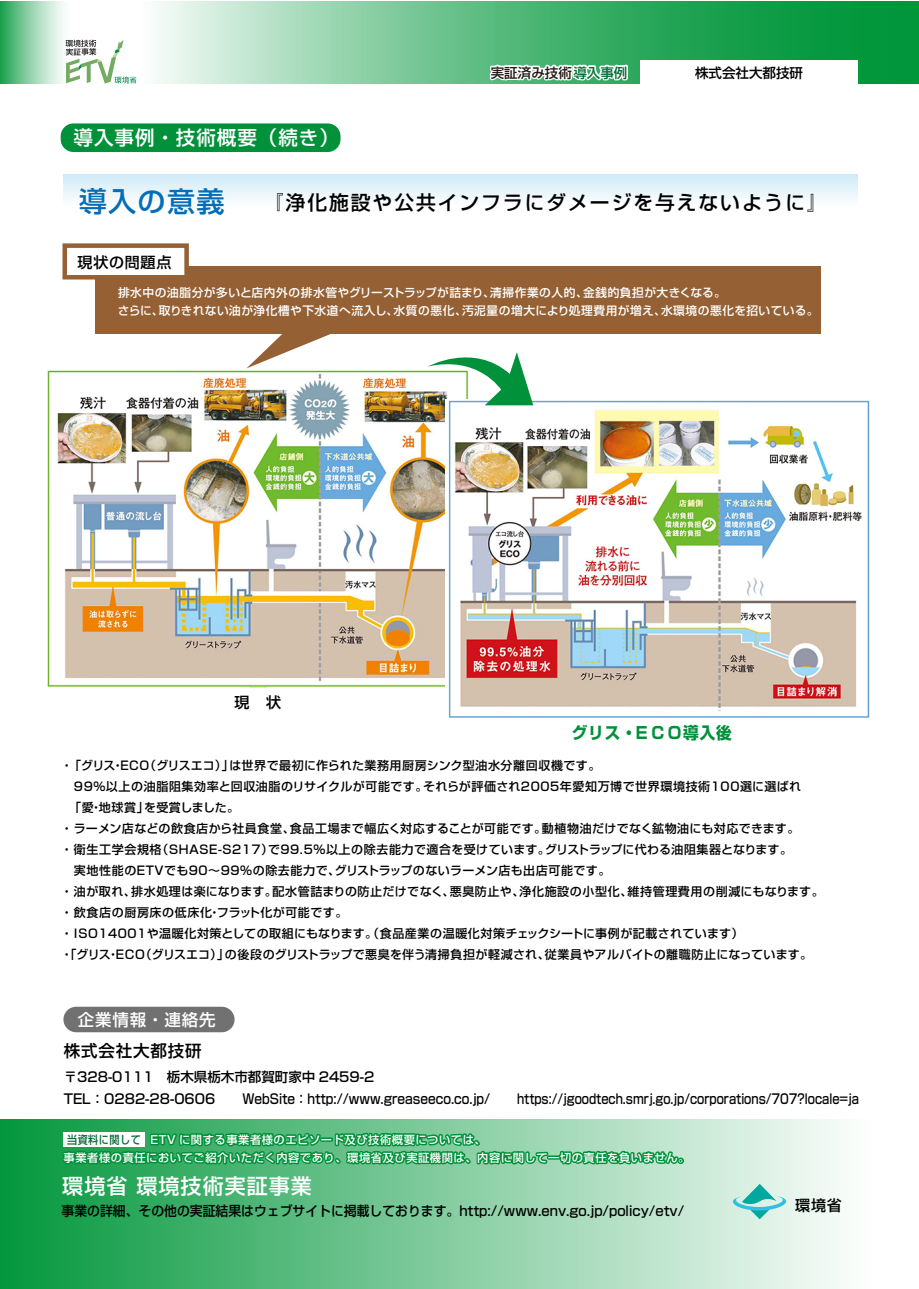
<style>
.page{position:relative;width:919px;height:1289px;background:#fff}
.page>*{position:absolute;margin:0;border:0;box-sizing:border-box;transform-origin:0 0}
.t1{font:500 28.05px "Shin Go Pro";letter-spacing:.05em;color:#036eb8}
.t2{font:500 21px "Shin Go Pro";letter-spacing:.05em;color:#fff}
.t3{font:500 19.8px "Shin Go Pro";letter-spacing:.1em;color:#000}
.t4{font:500 19.5px "Shin Go Pro";letter-spacing:.05em;color:#fff}
.t5{font:700 16.5px "Shin Go Pro";letter-spacing:.05em;color:#00913a;scale:.95 1}
.t6{font:500 16.5px "Shin Go Pro";letter-spacing:.05em;color:#fff}
.t7{font:500 16.5px "Shin Go Pro";letter-spacing:.05em;color:#000}
.t8{font:500 15px "Shin Go Pro";letter-spacing:.05em;color:#000}
.t9{font:500 13.5px/22.5px "Shin Go Pro";color:#000}
.t10{font:500 13.5px "Shin Go Pro";color:#000;scale:.95 1}
.t11{font:500 13.5px "Shin Go Pro";color:#000;scale:.85 1}
.t12{font:500 12px "Shin Go Pro";letter-spacing:.04em;color:#000}
.t13{font:500 12px "Shin Go Pro";letter-spacing:.02em;color:#000}
.t14{font:500 12px "Shin Go Pro";color:#000}
.t15{font:500 11.7px/18px "Shin Go Pro";letter-spacing:.05em;color:#fff}
.t16{font:500 11.25px/18px "Shin Go Pro";letter-spacing:.05em;color:#fff}
.t17{font:500 11.25px "Shin Go Pro";letter-spacing:.05em;color:#006934;scale:.9 1}
</style>
<div class="page">
<svg style="left:156px;top:1px;width:762px;height:82px;background:#62be86"></svg>
<div style="left:0;top:1px;width:71px;height:83px;background:linear-gradient(to right,#26a658,#fff)"></div>
<img style="left:47px;top:368px;width:398px;height:320px">
<img style="left:448px;top:400px;width:422px;height:318px">
<div style="left:95px;top:266px;width:726px;height:67px;background:#956134"></div>
<div style="left:62px;top:243px;width:127px;height:36px;background:#fff;border:4px solid #956134"></div>
<svg style="left:246px;top:333px;width:130px;height:35px"></svg>
<svg style="left:64px;top:175px;width:793px;height:25px"></svg>
<svg style="left:66px;top:40px;width:70px;height:44px"></svg>
<div style="left:63px;top:1006px;width:171px;height:26px;background:#727171;border-radius:13px"></div>
<div style="left:640px;top:61px;width:217px;height:32px;background:#fff"></div>
<svg style="left:487px;top:61px;width:142px;height:23px"></svg>
<div style="left:61px;top:123px;width:279px;height:29px;background:#00913a;border-radius:13px"></div>
<div style="left:0;top:1119px;width:877px;height:169px;background:linear-gradient(to right,#04983d,#fff)"></div>
<svg style="left:732px;top:1183px;width:55px;height:36px;background:#9fddd7"></svg>
<div style="left:677px;top:1157px;width:7px;height:6px;border:3px solid #00913a;border-radius:50%"></div>
<svg style="left:61px;top:1119px;width:622px;height:82px;background:#5bba80"></svg>
<div style="left:64px;top:1132px;width:81px;height:14px;background:#fff"></div>
<svg style="left:427px;top:352px;width:106px;height:53px"></svg>
<h3 class="t4" style="left:74px;top:121px;width:267px">導入事例・技術概要（続き）</h3>
<p class="t9" style="left:491px;top:60px;width:138px">実証済み技術導入事例</p>
<p class="t9" style="left:695px;top:60px;width:109px">株式会社大都技研</p>
<h1 class="t1" style="left:79px;top:178px;width:147px">導入の意義</h1>
<h3 class="t3" style="left:264px;top:186px;width:564px">『浄化施設や公共インフラにダメージを与えないように』</h3>
<p class="t8" style="left:78px;top:250px;width:95px">現状の問題点</p>
<p class="t15" style="left:118px;top:282px;width:702px">排水中の油脂分が多いと店内外の排水管やグリーストラップが詰まり、清掃作業の人的、金銭的負担が大きくなる。<br>さらに、取りきれない油が浄化槽や下水道へ流入し、水質の悪化、汚泥量の増大により処理費用が増え、水環境の悪化を招いている。</p>
<p class="t8" style="left:234px;top:690px;width:48px">現　状</p>
<h3 class="t5" style="left:572px;top:719px;width:170px">グリス・ＥＣＯ導入後</h3>
<p class="t12" style="left:61px;top:755px;width:541px">・ 「グリス・ECO（グリスエコ）」は世界で最初に作られた業務用厨房シンク型油水分離回収機です。</p>
<p class="t12" style="left:74px;top:776px;width:728px">99%以上の油脂阻集効率と回収油脂のリサイクルが可能です。それらが評価され2005年愛知万博で世界環境技術100選に選ばれ</p>
<p class="t14" style="left:69px;top:797px;width:171px">「愛・地球賞」を受賞しました。</p>
<p class="t12" style="left:61px;top:818px;width:740px">・ ラーメン店などの飲食店から社員食堂、食品工場まで幅広く対応することが可能です。動植物油だけでなく鉱物油にも対応できます。</p>
<p class="t12" style="left:61px;top:839px;width:732px">・ 衛生工学会規格（SHASE-S217）で99.5％以上の除去能力で適合を受けています。グリストラップに代わる油阻集器となります。</p>
<p class="t12" style="left:74px;top:860px;width:538px">実地性能のETVでも90～99％の除去能力で、グリストラップのないラーメン店も出店可能です。</p>
<p class="t12" style="left:61px;top:881px;width:764px">・ 油が取れ、排水処理は楽になります。配水管詰まりの防止だけでなく、悪臭防止や、浄化施設の小型化、維持管理費用の削減にもなります。</p>
<p class="t12" style="left:61px;top:902px;width:288px">・ 飲食店の厨房床の低床化・フラット化が可能です。</p>
<p class="t12" style="left:61px;top:923px;width:684px">・ ISO14001や温暖化対策としての取組にもなります。（食品産業の温暖化対策チェックシートに事例が記載されています）</p>
<p class="t13" style="left:61px;top:944px;width:753px">・「グリス・ECO（グリスエコ）」の後段のグリストラップで悪臭を伴う清掃負担が軽減され、従業員やアルバイトの離職防止になっています。</p>
<h3 class="t6" style="left:78px;top:1005px;width:139px">企業情報・連絡先</h3>
<h3 class="t7" style="left:64px;top:1037px;width:139px">株式会社大都技研</h3>
<p class="t9" style="left:64px;top:1063px;width:428px">〒328-0111　栃木県栃木市都賀町家中 2459-2<br>TEL：0282-28-0606　　WebSite：http://www.greaseeco.co.jp/</p>
<p class="t11" style="left:517px;top:1087px;width:404px">https://jgoodtech.smrj.go.jp/corporations/707?locale=ja</p>
<p class="t16" style="left:64px;top:1129px;width:627px">　　　　　　　 ETV に関する事業者様のエピソード及び技術概要については、<br>事業者様の責任においてご紹介いただく内容であり、環境省及び実証機関は、内容に関して一切の責任を負いません。</p>
<p class="t17" style="left:67px;top:1130px;width:84px">当資料に関して</p>
<h2 class="t2" style="left:62px;top:1168px;width:251px">環境省 環境技術実証事業</h2>
<p class="t10" style="left:62px;top:1199px;width:657px">事業の詳細、その他の実証結果はウェブサイトに掲載しております。http://www.env.go.jp/policy/etv/</p>
<p class="t8" style="left:795px;top:1192px;width:48px">環境省</p>
</div>
